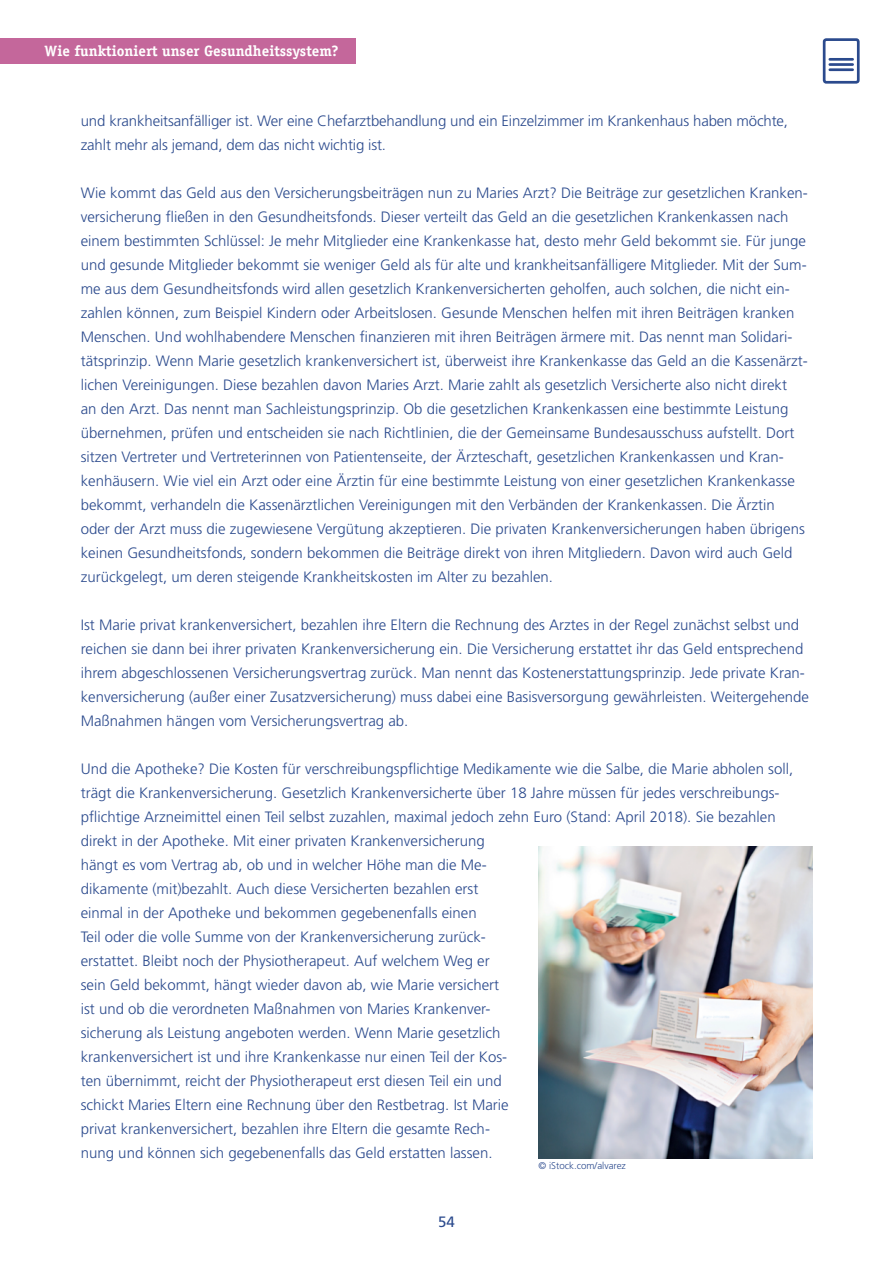
<style>
.page{position:relative;width:893px;height:1263px;background:#fff}
.page>*{position:absolute;margin:0;border:0;box-sizing:border-box;transform-origin:0 0}
.COPYTEXT{font:300 15px/24px "Frutiger LT Std";color:#2b4a8d}
.t1{font:700 15px "Officina Serif";color:#fff}
.t2{font:15px "Frutiger LT Std";color:#2b4a8d}
.Quelle_Mini{font:300 9.75px "Frutiger LT Std";color:#2b4a8d}
</style>
<div class="page">
<div style="left:0;top:38px;width:356px;height:26px;background:#c4679b"></div>
<img style="left:539px;top:846px;width:273px;height:312px">
<hr style="left:830px;top:58px;width:23px;height:3px;background:#2b4a8d">
<hr style="left:830px;top:68px;width:23px;height:3px;background:#2b4a8d">
<hr style="left:830px;top:63px;width:23px;height:3px;background:#2b4a8d">
<div style="left:823px;top:38px;width:37px;height:46px;border:3px solid #2b4a8d;border-radius:2px"></div>
<p class="t1" style="left:45px;top:42px;width:295px">Wie funktioniert unser Gesundheitssystem?</p>
<p class="COPYTEXT" style="left:81px;top:109px;width:709px">und krankheitsanfälliger ist. Wer eine Chefarztbehandlung und ein Einzelzimmer im Krankenhaus haben möchte, zahlt mehr als jemand, dem das nicht wichtig ist.</p>
<p class="COPYTEXT" style="left:81px;top:181px;width:729px">Wie kommt das Geld aus den Versicherungsbeiträgen nun zu Maries Arzt? Die Beiträge zur gesetzlichen Kranken&shy;versicherung fließen in den Gesundheitsfonds. Dieser verteilt das Geld an die gesetzlichen Krankenkassen nach einem bestimmten Schlüssel: Je mehr Mitglieder eine Krankenkasse hat, desto mehr Geld bekommt sie. Für junge und gesunde Mitglieder bekommt sie weniger Geld als für alte und krankheitsanfälligere Mitglieder. Mit der Sum&shy;me aus dem Gesundheitsfonds wird allen gesetzlich Krankenversicherten geholfen, auch solchen, die nicht ein&shy;zahlen können, zum Beispiel Kindern oder Arbeitslosen. Gesunde Menschen helfen mit ihren Beiträgen kranken Menschen. Und wohlhabendere Menschen finanzieren mit ihren Beiträgen ärmere mit. Das nennt man Solidari&shy;tätsprinzip. Wenn Marie gesetzlich krankenversichert ist, überweist ihre Krankenkasse das Geld an die Kassenärzt&shy;lichen Vereinigungen. Diese bezahlen davon Maries Arzt. Marie zahlt als gesetzlich Versicherte also nicht direkt<br>an den Arzt. Das nennt man Sachleistungsprinzip. Ob die gesetzlichen Krankenkassen eine bestimmte Leistung übernehmen, prüfen und entscheiden sie nach Richtlinien, die der Gemeinsame Bundesausschuss aufstellt. Dort sitzen Vertreter und Vertreterinnen von Patientenseite, der Ärzteschaft, gesetzlichen Krankenkassen und Kran&shy;kenhäusern. Wie viel ein Arzt oder eine Ärztin für eine bestimmte Leistung von einer gesetzlichen Krankenkasse bekommt, verhandeln die Kassenärztlichen Vereinigungen mit den Verbänden der Krankenkassen. Die Ärztin<br>oder der Arzt muss die zugewiesene Vergütung akzeptieren. Die privaten Krankenversicherungen haben übrigens keinen Gesundheitsfonds, sondern bekommen die Beiträge direkt von ihren Mitgliedern. Davon wird auch Geld zurückgelegt, um deren steigende Krankheitskosten im Alter zu bezahlen.</p>
<p class="COPYTEXT" style="left:81px;top:613px;width:730px">Ist Marie privat krankenversichert, bezahlen ihre Eltern die Rechnung des Arztes in der Regel zunächst selbst und reichen sie dann bei ihrer privaten Krankenversicherung ein. Die Versicherung erstattet ihr das Geld entsprechend ihrem abgeschlossenen Versicherungsvertrag zurück. Man nennt das Kostenerstattungsprinzip. Jede private Kran&shy;kenversicherung (außer einer Zusatzversicherung) muss dabei eine Basisversorgung gewährleisten. Weitergehende Maßnahmen hängen vom Versicherungsvertrag ab.</p>
<p class="COPYTEXT" style="left:81px;top:757px;width:714px">Und die Apotheke? Die Kosten für verschreibungspflichtige Medikamente wie die Salbe, die Marie abholen soll, trägt die Krankenversicherung. Gesetzlich Krankenversicherte über 18 Jahre müssen für jedes verschreibungs&shy;pflichtige Arzneimittel einen Teil selbst zuzahlen, maximal jedoch zehn Euro (Stand: April 2018). Sie bezahlen direkt in der Apotheke. Mit einer privaten Krankenversicherung<br>hängt es vom Vertrag ab, ob und in welcher Höhe man die Me-<br>dikamente (mit)bezahlt. Auch diese Versicherten bezahlen erst<br>einmal in der Apotheke und bekommen gegebenenfalls einen<br>Teil oder die volle Summe von der Krankenversicherung zurück-<br>erstattet. Bleibt noch der Physiotherapeut. Auf welchem Weg er<br>sein Geld bekommt, hängt wieder davon ab, wie Marie versichert<br>ist und ob die verordneten Maßnahmen von Maries Krankenver-<br>sicherung als Leistung angeboten werden. Wenn Marie gesetzlich<br>krankenversichert ist und ihre Krankenkasse nur einen Teil der Kos-<br>ten übernimmt, reicht der Physiotherapeut erst diesen Teil ein und<br>schickt Maries Eltern eine Rechnung über den Restbetrag. Ist Marie<br>privat krankenversichert, bezahlen ihre Eltern die gesamte Rech-<br>nung und können sich gegebenenfalls das Geld erstatten lassen.</p>
<p class="Quelle_Mini" style="left:539px;top:1160px;width:89px">© iStock.com/alvarez</p>
<p class="t2" style="left:438px;top:1213px;width:18px">54</p>
</div>
